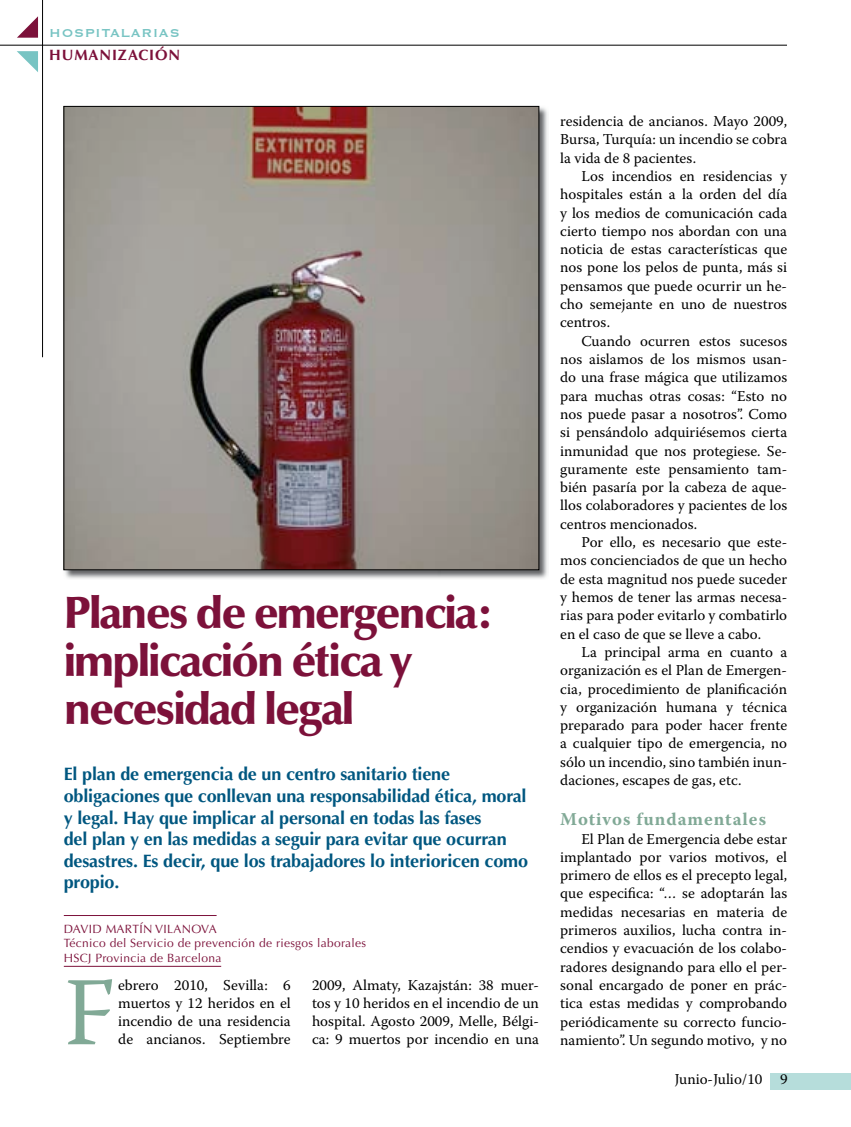
<style>
.page{position:relative;width:851px;height:1127px;background:#fff}
.page>*{position:absolute;margin:0;border:0;box-sizing:border-box;transform-origin:0 0}
.t1{font:96.9px "Warnock Pro";color:#81a996}
.t2{font:900 45px/48px "Optima LT Std";letter-spacing:-.045em;color:#7c113a}
.t3{font:700 18px/21.6px "Optima LT Std";letter-spacing:-.01em;color:#005780}
.t4{font:700 18px "Warnock Pro";letter-spacing:.05em;color:#81a996}
.t5{font:15px/18.3px "Warnock Pro";color:#000;text-align:justify}
.t6{font:15px/23.4px "Copperplate";letter-spacing:.05em;color:#78c4c3}
.t7{font:12px/14.4px "Optima LT Std";letter-spacing:.025em;color:#7c113a}
.s1{font-family:"Optima LT Std";font-weight:700;color:#7c113a}
</style>
<div class="page">
<img style="left:63px;top:105px;width:485px;height:474px">
<img style="left:66px;top:108px;width:471px;height:460px">
<hr style="left:64px;top:915px;width:152px;height:1px;background:#7c113a">
<hr style="left:64px;top:966px;width:157px;height:1px;background:#7c113a">
<hr style="left:42px;top:0;width:1px;height:357px;background:#000">
<svg style="left:17px;top:51px;width:21px;height:21px"></svg>
<svg style="left:17px;top:16px;width:21px;height:22px"></svg>
<hr style="left:0;top:45px;width:786px;height:1px;background:#000">
<div style="left:770px;top:1073px;width:80px;height:16px;background:#b6dddb"></div>
<p class="t6" style="left:49px;top:20px;width:133px">HOSPITALARIAS<br><span class="s1">HUMANIZACIÓN</span></p>
<p class="t2" style="left:64px;top:590px;width:433px">Planes de emergencia: implicación ética y necesidad legal</p>
<p class="t3" style="left:64px;top:764px;width:465px">El plan de emergencia de un centro sanitario tiene obligaciones que conllevan una responsabilidad ética, moral y legal. Hay que implicar al personal en todas las fases<br>del plan y en las medidas a seguir para evitar que ocurran desastres. Es decir, que los trabajadores lo interioricen como propio.</p>
<p class="t7" style="left:64px;top:922px;width:304px">DAVID MARTÍN VILANOVA<br>Técnico del Servicio de prevención de riesgos laborales<br>HSCJ Provincia de Barcelona</p>
<p class="t1" style="left:64px;top:954px;width:53px">F</p>
<p class="t5" style="left:118px;top:976px;width:174px">ebrero 2010, Sevilla: 6 muertos y 12 heridos en el incendio de una residencia de ancianos. Septiembre</p>
<p class="t5" style="left:312px;top:976px;width:228px">2009, Almaty, Kazajstán: 38 muer&shy;tos y 10 heridos en el incendio de un hospital. Agosto 2009, Melle, Bélgi&shy;ca: 9 muertos por incendio en una</p>
<p class="t5" style="left:560px;top:112px;width:228px">residencia de ancianos. Mayo 2009,</p>
<p class="t5" style="left:560px;top:130px;width:228px">Bursa, Turquía: un incendio se cobra</p>
<p class="t5" style="left:560px;top:148px;width:137px">la vida de 8 pacientes.</p>
<p class="t5" style="left:581px;top:167px;width:207px">Los incendios en residencias y</p>
<p class="t5" style="left:560px;top:185px;width:228px">hospitales están a la orden del día</p>
<p class="t5" style="left:560px;top:203px;width:228px">y los medios de comunicación cada</p>
<p class="t5" style="left:560px;top:221px;width:228px">cierto tiempo nos abordan con una</p>
<p class="t5" style="left:560px;top:240px;width:228px">noticia de estas características que</p>
<p class="t5" style="left:560px;top:258px;width:228px">nos pone los pelos de punta, más si</p>
<p class="t5" style="left:560px;top:276px;width:228px">pensamos que puede ocurrir un he-</p>
<p class="t5" style="left:560px;top:295px;width:228px">cho semejante en uno de nuestros</p>
<p class="t5" style="left:560px;top:313px;width:51px">centros.</p>
<p class="t5" style="left:581px;top:331px;width:207px">Cuando ocurren estos sucesos</p>
<p class="t5" style="left:560px;top:350px;width:228px">nos aislamos de los mismos usan-</p>
<p class="t5" style="left:560px;top:368px;width:228px">do una frase mágica que utilizamos</p>
<p class="t5" style="left:560px;top:386px;width:228px">para muchas otras cosas: “Esto no</p>
<p class="t5" style="left:560px;top:405px;width:228px">nos puede pasar a nosotros”. Como</p>
<p class="t5" style="left:560px;top:423px;width:228px">si pensándolo adquiriésemos cierta</p>
<p class="t5" style="left:560px;top:441px;width:228px">inmunidad que nos protegiese. Se-</p>
<p class="t5" style="left:560px;top:459px;width:228px">guramente este pensamiento tam-</p>
<p class="t5" style="left:560px;top:478px;width:228px">bién pasaría por la cabeza de aque-</p>
<p class="t5" style="left:560px;top:496px;width:228px">llos colaboradores y pacientes de los</p>
<p class="t5" style="left:560px;top:514px;width:139px">centros mencionados.</p>
<p class="t5" style="left:581px;top:533px;width:207px">Por ello, es necesario que este-</p>
<p class="t5" style="left:560px;top:551px;width:228px">mos concienciados de que un hecho</p>
<p class="t5" style="left:560px;top:569px;width:228px">de esta magnitud nos puede suceder</p>
<p class="t5" style="left:560px;top:588px;width:228px">y hemos de tener las armas necesa-</p>
<p class="t5" style="left:560px;top:606px;width:228px">rias para poder evitarlo y combatirlo</p>
<p class="t5" style="left:560px;top:624px;width:202px">en el caso de que se lleve a cabo.</p>
<p class="t5" style="left:581px;top:642px;width:207px">La principal arma en cuanto a</p>
<p class="t5" style="left:560px;top:661px;width:228px">organización es el Plan de Emergen-</p>
<p class="t5" style="left:560px;top:679px;width:228px">cia, procedimiento de planificación</p>
<p class="t5" style="left:560px;top:697px;width:228px">y organización humana y técnica</p>
<p class="t5" style="left:560px;top:716px;width:228px">preparado para poder hacer frente</p>
<p class="t5" style="left:560px;top:734px;width:228px">a cualquier tipo de emergencia, no</p>
<p class="t5" style="left:560px;top:752px;width:228px">sólo un incendio, sino también inun-</p>
<p class="t5" style="left:560px;top:771px;width:183px">daciones, escapes de gas, etc.</p>
<p class="t4" style="left:560px;top:808px;width:207px">Motivos fundamentales</p>
<p class="t5" style="left:560px;top:829px;width:228px;text-indent:21px">El Plan de Emergencia debe estar implantado por varios motivos, el primero de ellos es el precepto legal, que especifica: “… se adoptarán las medidas necesarias en materia de primeros auxilios, lucha contra in&shy;cendios y evacuación de los colabo&shy;radores designando para ello el per&shy;sonal encargado de poner en prác&shy;tica estas medidas y comprobando periódicamente su correcto funcio&shy;namiento”. Un segundo motivo, y no</p>
<p class="t5" style="left:674px;top:1070px;width:114px">Junio-Julio/10 9</p>
</div>
